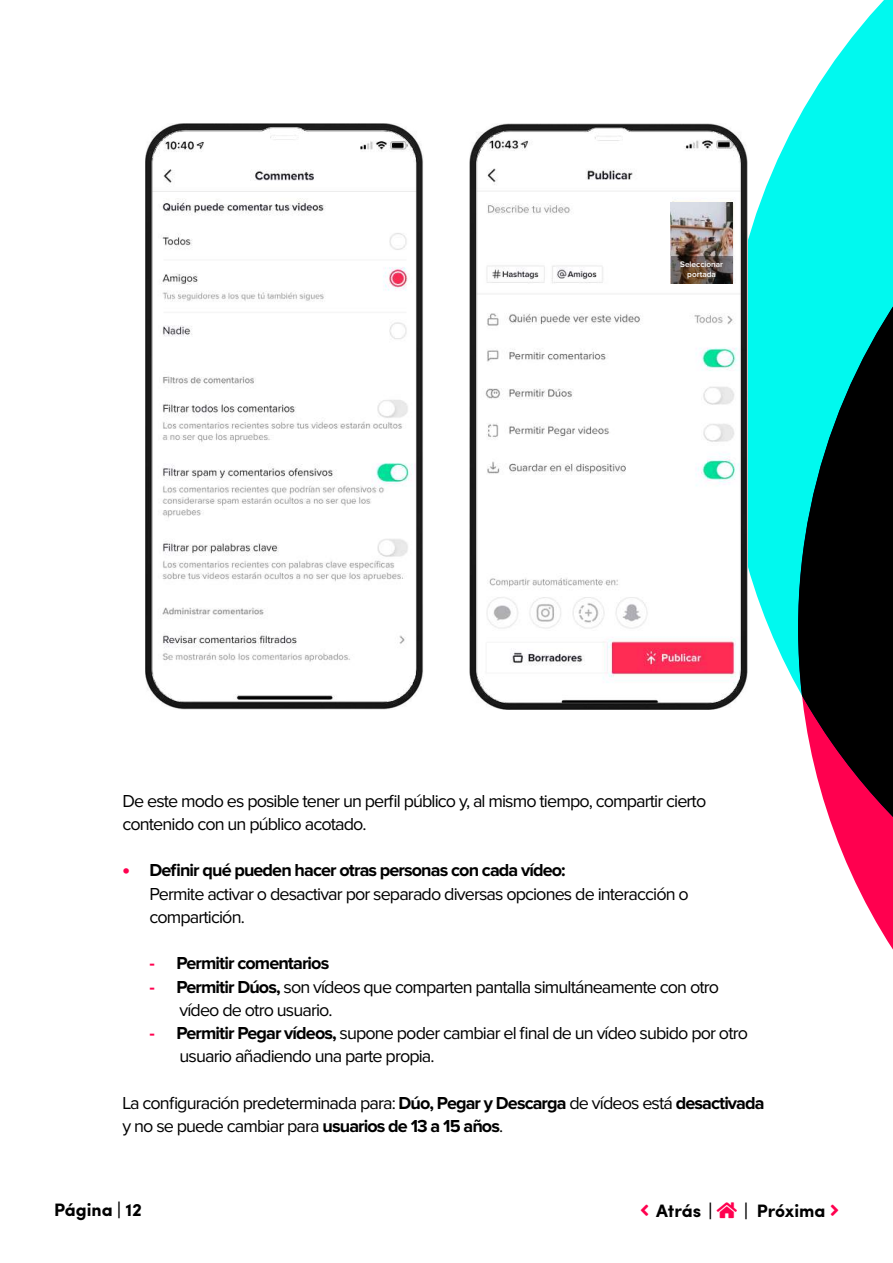
<style>
.page{position:relative;width:893px;height:1263px;background:#fff}
.page>*{position:absolute;margin:0;border:0;box-sizing:border-box;transform-origin:0 0}
.t1{font:18px/23.2px "Proxima Nova";letter-spacing:-.05em;color:#000}
.t2{font:700 18px "Sofia Pro";color:#000}
.t3{font:700 18px "Proxima Nova";letter-spacing:-.05em;color:#000}
.t4{font:600 8.25px/9.9px "Proxima Nova";color:#fff;text-align:center}
.s1{font-weight:900;font-size:21px;color:#ff004f}
.s2{font-weight:700}
.s3{color:#ff004f}
.s4{font-weight:700;color:#ff004f}
</style>
<div class="page">
<svg style="left:748px;top:0;width:145px;height:688px;fill:#00f9ef"></svg>
<img style="left:145px;top:124px;width:278px;height:585px">
<img style="left:469px;top:124px;width:279px;height:585px">
<img style="left:671px;top:202px;width:61px;height:54px">
<svg style="left:671px;top:256px;width:61px;height:28px;background:#56473e"></svg>
<svg style="left:798px;top:34px;width:95px;height:916px;background:#3c8286"></svg>
<p class="t4" style="left:680px;top:260px;width:44px">Seleccionar portada</p>
<p class="t1" style="left:122px;top:790px;width:585px">De este modo es posible tener un perfil público y, al mismo tiempo, compartir cierto contenido con un público acotado.</p>
<p class="t1" style="left:149px;top:859px;width:541px;text-indent:-27px"><span class="s1">•</span> <span class="s2">Definir qué pueden hacer otras personas con cada vídeo:<br></span>Permite activar o desactivar por separado diversas opciones de interacción o compartición.</p>
<p class="t3" style="left:149px;top:955px;width:181px"><span class="s3">-</span> Permitir comentarios</p>
<p class="t1" style="left:180px;top:976px;width:541px;text-indent:-30px"><span class="s4">-</span> <span class="s2">Permitir Dúos,</span> son vídeos que comparten pantalla simultáneamente con otro vídeo de otro usuario.</p>
<p class="t1" style="left:180px;top:1022px;width:570px;text-indent:-30px"><span class="s4">-</span> <span class="s2">Permitir Pegar vídeos,</span> supone poder cambiar el final de un vídeo subido por otro usuario añadiendo una parte propia.</p>
<p class="t1" style="left:122px;top:1092px;width:644px">La configuración predeterminada para: <span class="s2">Dúo, Pegar y Descarga</span> de vídeos está <span class="s2">desactivada </span>y no se puede cambiar para <span class="s2">usuarios de 13 a 15 años</span>.</p>
<p class="t2" style="left:54px;top:1196px;width:90px">Página | 12</p>
<p class="t2" style="left:656px;top:1197px;width:58px">Atrás |</p>
<p class="t2" style="left:744px;top:1197px;width:83px">| Próxima</p>
</div>
